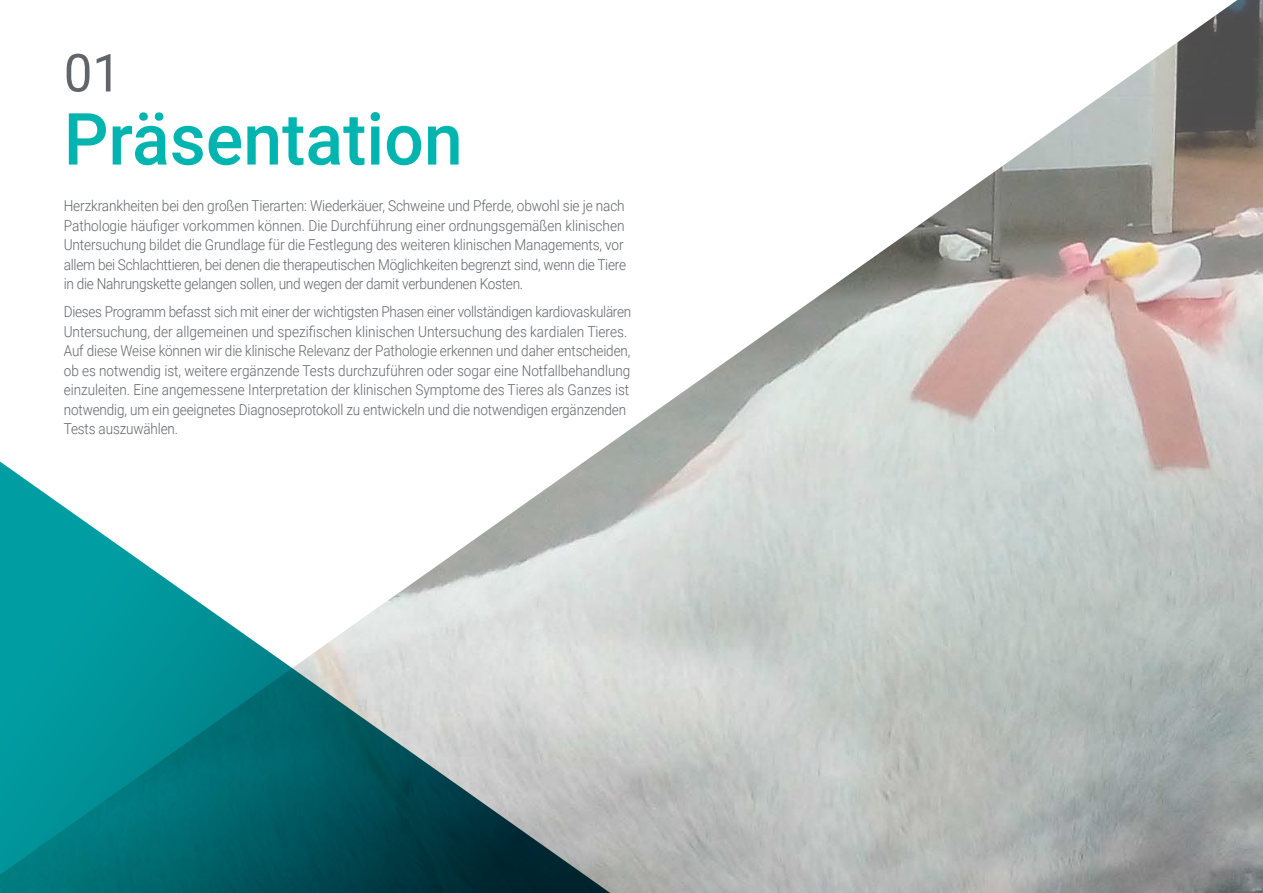
<style>
.page{position:relative;width:1263px;height:893px;background:#fff}
.page>*{position:absolute;margin:0;border:0;box-sizing:border-box;transform-origin:0 0}
.t1{font:500 72px "Roboto";color:#00b4b0}
.t2{font:52.5px "Roboto";color:#61646a}
.t3{font:300 15px/19.5px "Roboto";letter-spacing:-.01em;color:#61646a;scale:.9 1}
.t4{font:300 15px/19.5px "Roboto";letter-spacing:-.01em;color:#61646a;scale:.91 1}
</style>
<div class="page">
<img style="left:607px;top:0;width:656px;height:893px">
<svg style="left:0;top:446px;width:640px;height:447px"></svg>
<h2 class="t2" style="left:64px;top:36px;width:59px">01</h2>
<h1 class="t1" style="left:64px;top:89px;width:400px">Präsentation</h1>
<p class="t4" style="left:64px;top:195px;width:619px">Herzkrankheiten bei den großen Tierarten: Wiederkäuer, Schweine und Pferde, obwohl sie je nach Pathologie häufiger vorkommen können. Die Durchführung einer ordnungsgemäßen klinischen Untersuchung bildet die Grundlage für die Festlegung des weiteren klinischen Managements, vor allem bei Schlachttieren, bei denen die therapeutischen Möglichkeiten begrenzt sind, wenn die Tiere in die Nahrungskette gelangen sollen, und wegen der damit verbundenen Kosten.</p>
<p class="t3" style="left:64px;top:301px;width:632px">Dieses Programm befasst sich mit einer der wichtigsten Phasen einer vollständigen kardiovaskulären Untersuchung, der allgemeinen und spezifischen klinischen Untersuchung des kardialen Tieres.<br>Auf diese Weise können wir die klinische Relevanz der Pathologie erkennen und daher entscheiden, ob es notwendig ist, weitere ergänzende Tests durchzuführen oder sogar eine Notfallbehandlung einzuleiten. Eine angemessene Interpretation der klinischen Symptome des Tieres als Ganzes ist notwendig, um ein geeignetes Diagnoseprotokoll zu entwickeln und die notwendigen ergänzenden Tests auszuwählen.</p>
</div>
